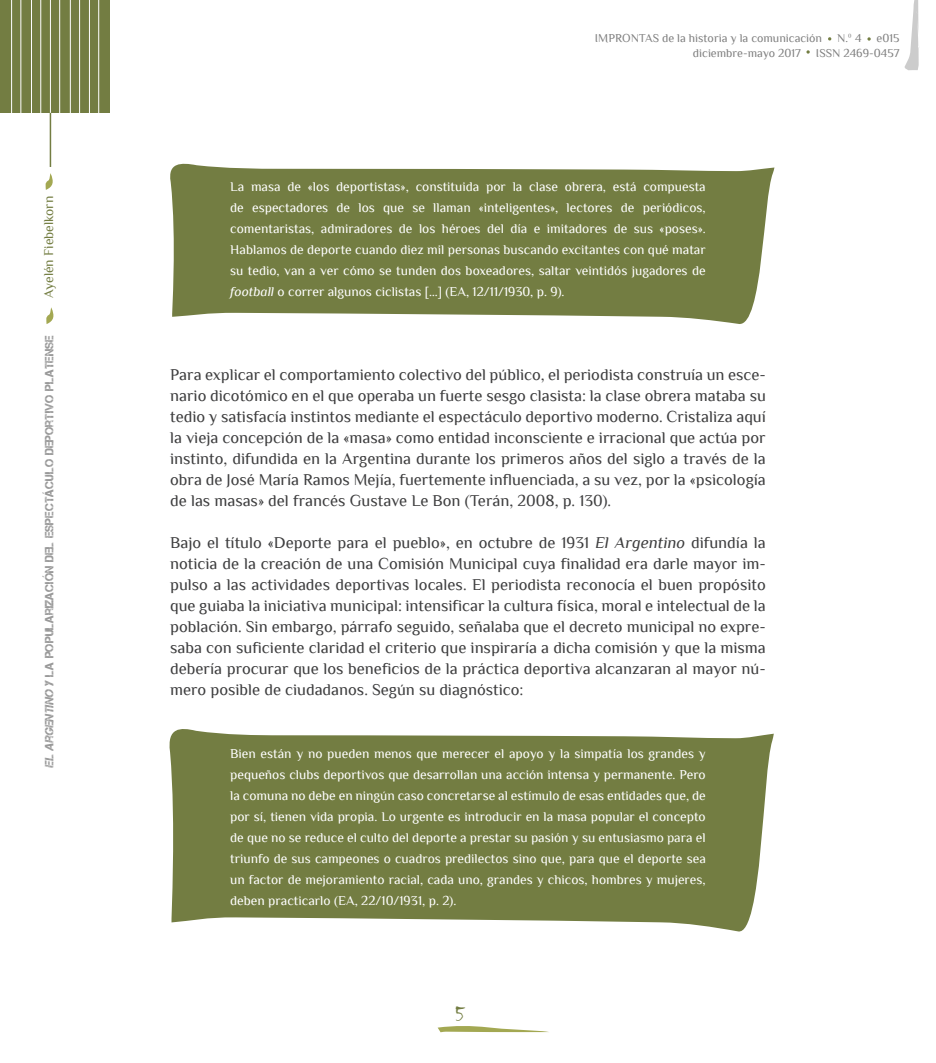
<style>
.page{position:relative;width:936px;height:1063px;background:#fff}
.page>*{position:absolute;margin:0;border:0;box-sizing:border-box;transform-origin:0 0}
.t1{font:24px "Chiller";color:#737d42}
.tx_principal{font:16.5px/21px "Philosopher";color:#3e3e3f;text-align:justify}
.cita_a_bando_blanca{font:13.5px/21px "Philosopher";color:#fff;text-align:justify}
.t2{font:13.5px "Philosopher";color:#737d42}
.t3{font:12px "Philosopher";color:#808080}
.t4{font:12px "Captureit";color:#999}
.s1{font-style:italic}
</style>
<div class="page">
<hr style="left:50px;top:48px;width:1px;height:119px;background:#737d42">
<div style="left:0;top:0;width:109px;height:113px;background:#737d42"></div>
<hr style="left:11px;top:0;width:1px;height:139px;background:#fff">
<hr style="left:89px;top:0;width:1px;height:139px;background:#fff">
<hr style="left:50px;top:0;width:1px;height:113px;background:#fff">
<hr style="left:31px;top:0;width:1px;height:139px;background:#fff">
<hr style="left:70px;top:0;width:1px;height:139px;background:#fff">
<hr style="left:21px;top:0;width:1px;height:139px;background:#fff">
<hr style="left:98px;top:0;width:1px;height:139px;background:#fff">
<hr style="left:59px;top:0;width:1px;height:139px;background:#fff">
<hr style="left:40px;top:0;width:1px;height:139px;background:#fff">
<hr style="left:79px;top:0;width:1px;height:139px;background:#fff">
<svg style="left:904px;top:0;width:15px;height:70px"></svg>
<svg style="left:46px;top:307px;width:8px;height:17px"></svg>
<svg style="left:45px;top:173px;width:8px;height:17px"></svg>
<svg style="left:437px;top:1026px;width:112px;height:6px"></svg>
<svg style="left:169px;top:729px;width:604px;height:203px;background:#828b56"></svg>
<svg style="left:170px;top:163px;width:604px;height:161px;background:#828b57"></svg>
<p class="t2" style="left:42px;top:298px;width:103px;rotate:-90deg">Ayelén Fiebelkorn</p>
<p class="t4" style="left:43px;top:768px;width:435px;rotate:-90deg"><span class="s1">El Argentino</span> y la popularización del espectáculo deportivo platense</p>
<p class="t3" style="left:595px;top:32px;width:229px">IMPRONTAS de la historia y la comunicación</p>
<p class="t3" style="left:837px;top:32px;width:26px">N.º 4</p>
<p class="t3" style="left:876px;top:32px;width:24px">e015</p>
<p class="t3" style="left:693px;top:46px;width:109px">diciembre-mayo 2017</p>
<p class="t3" style="left:815px;top:46px;width:85px">ISSN 2469-0457</p>
<p class="cita_a_bando_blanca" style="left:230px;top:176px;width:477px">La masa de «los deportistas», constituida por la clase obrera, está compuesta de espectadores de los que se llaman «inteligentes», lectores de periódicos, comentaristas, admiradores de los héroes del día e imitadores de sus «poses».<br>Hablamos de deporte cuando diez mil personas buscando excitantes con qué matar su tedio, van a ver cómo se tunden dos boxeadores, saltar veintidós jugadores de <span class="s1">football</span> o correr algunos ciclistas […] (EA, 12/11/1930, p. 9).</p>
<p class="tx_principal" style="left:170px;top:364px;width:597px">Para explicar el comportamiento colectivo del público, el periodista construía un esce&shy;nario dicotómico en el que operaba un fuerte sesgo clasista: la clase obrera mataba su tedio y satisfacía instintos mediante el espectáculo deportivo moderno. Cristaliza aquí la vieja concepción de la «masa» como entidad inconsciente e irracional que actúa por instinto, difundida en la Argentina durante los primeros años del siglo a través de la obra de José María Ramos Mejía, fuertemente influenciada, a su vez, por la «psicología de las masas» del francés Gustave Le Bon (Terán, 2008, p. 130).</p>
<p class="tx_principal" style="left:170px;top:532px;width:597px">Bajo el título «Deporte para el pueblo», en octubre de 1931 <span class="s1">El Argentino</span> difundía la noticia de la creación de una Comisión Municipal cuya finalidad era darle mayor im&shy;pulso a las actividades deportivas locales. El periodista reconocía el buen propósito que guiaba la iniciativa municipal: intensificar la cultura física, moral e intelectual de la población. Sin embargo, párrafo seguido, señalaba que el decreto municipal no expre&shy;saba con suficiente claridad el criterio que inspiraría a dicha comisión y que la misma debería procurar que los beneficios de la práctica deportiva alcanzaran al mayor nú&shy;mero posible de ciudadanos. Según su diagnóstico:</p>
<p class="cita_a_bando_blanca" style="left:230px;top:743px;width:477px">Bien están y no pueden menos que merecer el apoyo y la simpatía los grandes y pequeños clubs deportivos que desarrollan una acción intensa y permanente. Pero la comuna no debe en ningún caso concretarse al estímulo de esas entidades que, de por sí, tienen vida propia. Lo urgente es introducir en la masa popular el concepto de que no se reduce el culto del deporte a prestar su pasión y su entusiasmo para el triunfo de sus campeones o cuadros predilectos sino que, para que el deporte sea un factor de mejoramiento racial, cada uno, grandes y chicos, hombres y mujeres, deben practicarlo (EA, 22/10/1931, p. 2).</p>
<h1 class="t1" style="left:455px;top:1000px;width:12px">5</h1>
</div>
